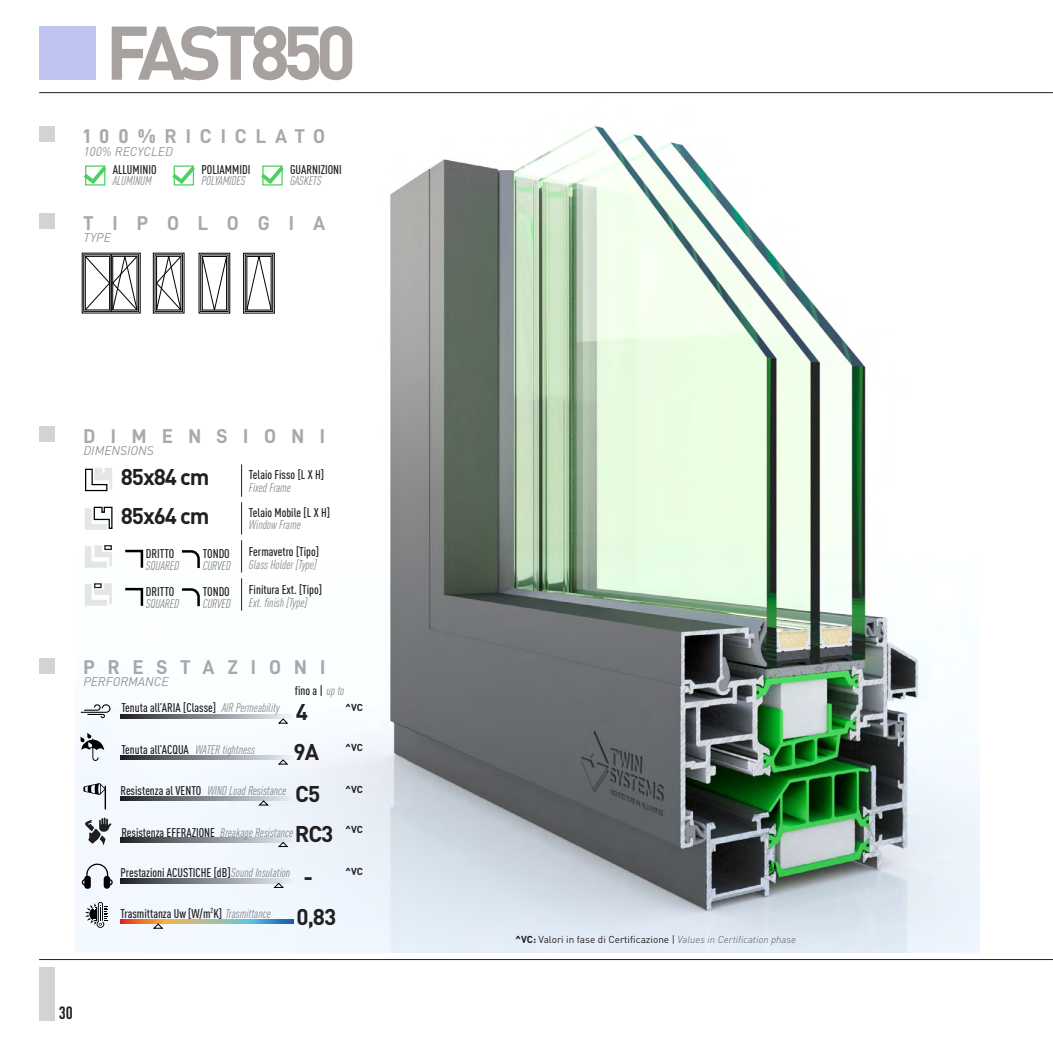
<style>
.page{position:relative;width:1053px;height:1053px;background:#fff}
.page>*{position:absolute;margin:0;border:0;box-sizing:border-box;transform-origin:0 0}
.NOME_SISTEMA_SX_Batt{font:700 74.62px "DIN Pro";letter-spacing:-.1em;color:#a7a2a0}
.PRESTAZIONI_DATA_TRE{font:700 22.5px "DIN Pro";letter-spacing:-.05em;color:#231f20}
.t1{font:20px "D DIN Bold";letter-spacing:.445em;color:#a8a9ad}
.t2{font:20px "D DIN Bold";letter-spacing:.655em;color:#a8a9ad}
.t3{font:20px "D DIN Bold";letter-spacing:.785em;color:#a8a9ad}
.t4{font:20px "D DIN Bold";letter-spacing:.95em;color:#a8a9ad}
.t5{font:700 condensed 17.5px "DIN Pro";color:#231f20}
.t6{font:500 condensed 12.5px "DIN Pro";color:#231f20}
.t7{font:italic condensed 12.5px "DIN Pro";color:#868788}
.t8{font:italic 12.5px "DIN Pro";color:#939598}
.Descrizione_Capitolo{font:10px "DIN Pro";color:#231f20}
.Descrizione_Capitolo-2{font:700 10px "DIN Pro";letter-spacing:-.01em;color:#231f20}
.s1{font-weight:400;font-style:italic;color:#868788}
.s2{font-weight:500;font-style:normal;color:#231f20}
.s3{font-weight:700}
.s4{font-weight:300;font-style:italic;color:#57585a}
</style>
<div class="page">
<hr style="left:39px;top:959px;width:1013px;height:1px;background:#231f20">
<hr style="left:39px;top:92px;width:1013px;height:1px;background:#231f20">
<div style="left:39px;top:966px;width:15px;height:54px;background:#d3d3d3"></div>
<div style="left:39px;top:426px;width:15px;height:15px;background:#d3d3d3"></div>
<div style="left:39px;top:214px;width:15px;height:15px;background:#d3d3d3"></div>
<div style="left:39px;top:658px;width:15px;height:15px;background:#d3d3d3"></div>
<div style="left:39px;top:127px;width:15px;height:15px;background:#d3d3d3"></div>
<img style="left:76px;top:125px;width:903px;height:827px">
<div style="left:39px;top:27px;width:57px;height:53px;background:#bfc3f0"></div>
<div style="left:243px;top:253px;width:31px;height:60px;border:1px solid #000"></div>
<div style="left:245px;top:255px;width:28px;height:56px;border:1px solid #000"></div>
<svg style="left:246px;top:254px;width:25px;height:56px"></svg>
<div style="left:200px;top:255px;width:28px;height:56px;border:1px solid #000"></div>
<svg style="left:202px;top:256px;width:25px;height:56px"></svg>
<div style="left:153px;top:253px;width:31px;height:60px;border:1px solid #000"></div>
<svg style="left:156px;top:256px;width:25px;height:54px"></svg>
<div style="left:82px;top:253px;width:58px;height:60px;border:1px solid #000"></div>
<div style="left:111px;top:255px;width:28px;height:56px;border:1px solid #000"></div>
<svg style="left:85px;top:256px;width:52px;height:54px"></svg>
<svg style="left:278px;top:718px;width:9px;height:5px"></svg>
<svg style="left:278px;top:759px;width:9px;height:5px"></svg>
<svg style="left:259px;top:800px;width:9px;height:5px"></svg>
<svg style="left:278px;top:842px;width:9px;height:4px"></svg>
<svg style="left:274px;top:882px;width:9px;height:5px"></svg>
<svg style="left:153px;top:923px;width:10px;height:5px"></svg>
<svg style="left:80px;top:162px;width:30px;height:25px"></svg>
<svg style="left:168px;top:162px;width:31px;height:25px"></svg>
<svg style="left:257px;top:162px;width:30px;height:25px"></svg>
<p class="NOME_SISTEMA_SX_Batt" style="left:105px;top:-9px;width:252px">FAST850</p>
<h3 class="t1" style="left:83px;top:125px;width:243px">100%RICICLATO</h3>
<p class="t8" style="left:83px;top:141px;width:91px">100% RECYCLED</p>
<p class="t6" style="left:113px;top:161px;width:45px">ALLUMINIO</p>
<p class="t7" style="left:113px;top:171px;width:40px">ALUMINUM</p>
<p class="t6" style="left:201px;top:161px;width:50px">POLIAMMIDI</p>
<p class="t7" style="left:201px;top:171px;width:45px">POLYAMIDES</p>
<p class="t6" style="left:290px;top:161px;width:53px">GUARNIZIONI</p>
<p class="t7" style="left:290px;top:171px;width:33px">GASKETS</p>
<h3 class="t4" style="left:83px;top:212px;width:243px">TIPOLOGIA</h3>
<p class="t8" style="left:83px;top:228px;width:29px">TYPE</p>
<h3 class="t3" style="left:83px;top:424px;width:243px">DIMENSIONI</h3>
<p class="t8" style="left:83px;top:440px;width:72px">DIMENSIONS</p>
<p class="PRESTAZIONI_DATA_TRE" style="left:121px;top:457px;width:90px">85x84 cm</p>
<p class="PRESTAZIONI_DATA_TRE" style="left:121px;top:497px;width:90px">85x64 cm</p>
<p class="t6" style="left:146px;top:544px;width:30px">DRITTO</p>
<p class="t6" style="left:203px;top:544px;width:29px">TONDO</p>
<p class="t7" style="left:146px;top:556px;width:35px">SQUARED</p>
<p class="t7" style="left:203px;top:556px;width:30px">CURVED</p>
<p class="t6" style="left:146px;top:582px;width:30px">DRITTO</p>
<p class="t6" style="left:203px;top:582px;width:29px">TONDO</p>
<p class="t7" style="left:146px;top:594px;width:35px">SQUARED</p>
<p class="t7" style="left:203px;top:594px;width:30px">CURVED</p>
<p class="t6" style="left:249px;top:465px;width:77px">Telaio Fisso [L X H]</p>
<p class="t7" style="left:249px;top:478px;width:44px">Fixed Frame</p>
<p class="t6" style="left:249px;top:503px;width:83px">Telaio Mobile [L X H]</p>
<p class="t7" style="left:249px;top:515px;width:53px">Window Frame</p>
<p class="t6" style="left:249px;top:542px;width:72px">Fermavetro [Tipo]</p>
<p class="t7" style="left:249px;top:555px;width:69px">Glass Holder [Type]</p>
<p class="t6" style="left:249px;top:580px;width:75px">Finitura Ext. [Tipo]</p>
<p class="t7" style="left:249px;top:593px;width:60px">Ext. finish [Type]</p>
<h3 class="t2" style="left:83px;top:655px;width:243px">PRESTAZIONI</h3>
<p class="t8" style="left:83px;top:672px;width:87px">PERFORMANCE</p>
<p class="t6" style="left:295px;top:681px;width:51px">fino a | <span class="s1">up to</span></p>
<p class="t6" style="left:121px;top:698px;width:160px">Tenuta all’ARIA [Classe] <span class="s1">AIR Permeability</span></p>
<p class="t6" style="left:121px;top:740px;width:135px">Tenuta all’ACQUA <span class="s1">WATER tightness</span></p>
<p class="PRESTAZIONI_DATA_TRE" style="left:296px;top:693px;width:14px">4</p>
<p class="PRESTAZIONI_DATA_TRE" style="left:293px;top:733px;width:27px">9A</p>
<p class="PRESTAZIONI_DATA_TRE" style="left:295px;top:774px;width:27px">C5</p>
<p class="PRESTAZIONI_DATA_TRE" style="left:295px;top:814px;width:40px">RC3</p>
<p class="PRESTAZIONI_DATA_TRE" style="left:303px;top:857px;width:11px">-</p>
<p class="PRESTAZIONI_DATA_TRE" style="left:296px;top:897px;width:41px">0,83</p>
<p class="t7" style="left:120px;top:781px;width:167px"><span class="s2">Resistenza al VENTO</span> WIND Load Resistance</p>
<p class="t6" style="left:121px;top:822px;width:173px">Resistenza EFFRAZIONE <span class="s1">Breakage Resistance</span></p>
<p class="t6" style="left:120px;top:863px;width:171px">Prestazioni ACUSTICHE [dB]<span class="s1">Sound Insulation</span></p>
<p class="t6" style="left:120px;top:903px;width:152px">Trasmittanza Uw [W/m <span class="s1">Trasmittance</span></p>
<p class="t6" style="left:210px;top:903px;width:13px"><sup>2</sup>K]</p>
<p class="Descrizione_Capitolo-2" style="left:345px;top:699px;width:19px">^VC</p>
<p class="Descrizione_Capitolo-2" style="left:345px;top:739px;width:19px">^VC</p>
<p class="Descrizione_Capitolo-2" style="left:345px;top:781px;width:19px">^VC</p>
<p class="Descrizione_Capitolo-2" style="left:345px;top:820px;width:19px">^VC</p>
<p class="Descrizione_Capitolo-2" style="left:345px;top:863px;width:19px">^VC</p>
<h3 class="t5" style="left:59px;top:999px;width:16px">30</h3>
<p class="Descrizione_Capitolo" style="left:515px;top:931px;width:282px"><span class="s3">^VC:</span> Valori in fase di Certificazione | <span class="s4">Values in Certification phase</span></p>
</div>
